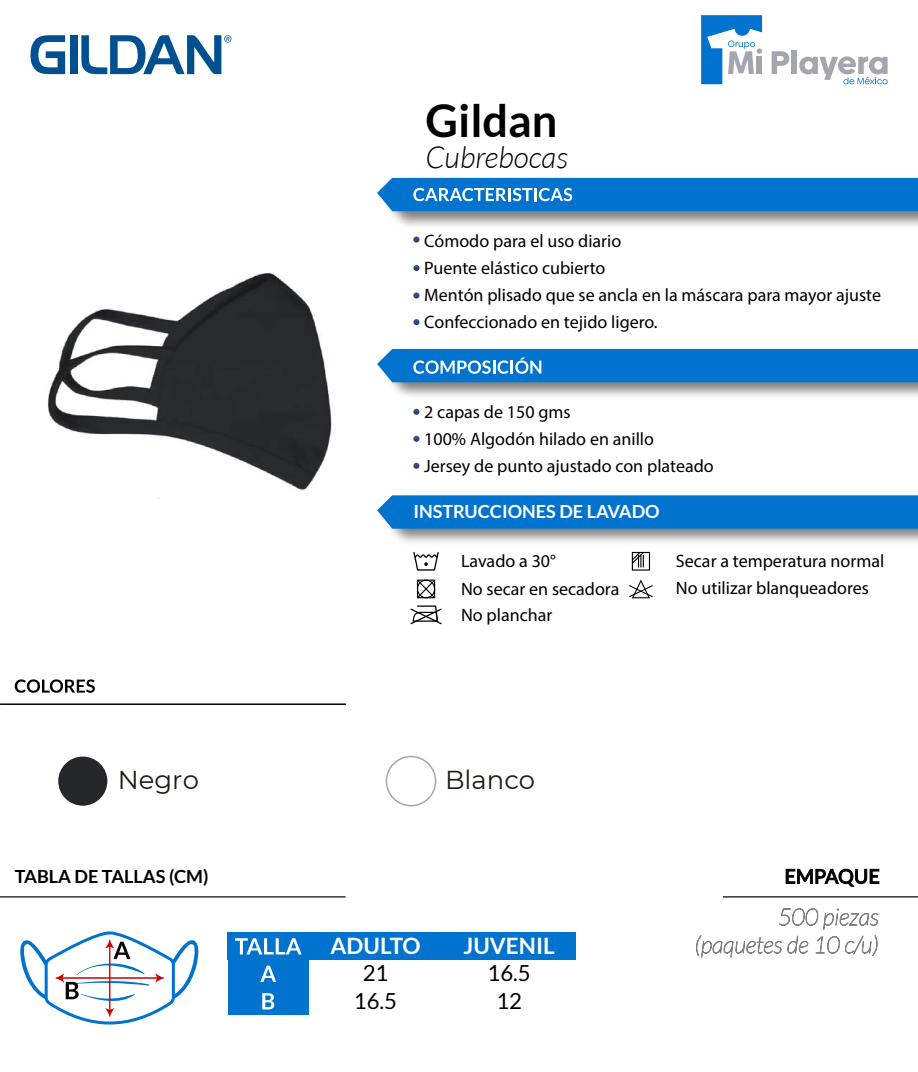
<style>
.page{position:relative;width:918px;height:1072px;background:#fff}
.page>*{position:absolute;margin:0;border:0;box-sizing:border-box;transform-origin:0 0}
.t1{font:700 45.15px "Lato";color:#000}
.t2{font:italic 300 30.15px "Lato";color:#000}
.t3{font:25.95px "Montserrat";color:#211915}
.t4{font:700 22.65px "Lato";color:#fff}
.t5{font:22.2px/27.5px "Lato";color:#000;text-align:center}
.t6{font:700 18.15px "Lato";color:#fff}
.t7{font:700 18.15px "Lato";color:#000}
.t8{font:18px/27px "Myriad Pro";color:#000}
</style>
<div class="page">
<svg style="left:31px;top:35px;width:34px;height:39px"></svg>
<div style="left:70px;top:35px;width:8px;height:39px;background:#005090"></div>
<svg style="left:81px;top:35px;width:150px;height:39px"></svg>
<img style="left:47px;top:273px;width:285px;height:226px">
<svg style="left:772px;top:51px;width:17px;height:23px"></svg>
<div style="left:791px;top:50px;width:6px;height:24px;background:#a4a5ae"></div>
<svg style="left:701px;top:15px;width:61px;height:69px"></svg>
<svg style="left:799px;top:56px;width:89px;height:28px"></svg>
<svg style="left:15px;top:679px;width:80px;height:14px"></svg>
<hr style="left:0;top:703px;width:346px;height:2px;background:#000">
<img style="left:390px;top:177px;width:528px;height:49px">
<img style="left:390px;top:382px;width:528px;height:14px">
<img style="left:390px;top:528px;width:528px;height:14px">
<div style="left:377px;top:495px;width:541px;height:33px;background:#0073ce"></div>
<svg style="left:377px;top:178px;width:541px;height:33px;background:#107bd1"></svg>
<svg style="left:377px;top:349px;width:541px;height:33px;background:#0e7ad0"></svg>
<svg style="left:413px;top:409px;width:6px;height:6px"></svg>
<svg style="left:413px;top:436px;width:6px;height:6px"></svg>
<svg style="left:413px;top:463px;width:6px;height:6px"></svg>
<div style="left:58px;top:756px;width:49px;height:49px;background:#242729;border-radius:50%"></div>
<div style="left:386px;top:756px;width:50px;height:50px;border:2px solid #a4a5ae;border-radius:50%"></div>
<hr style="left:723px;top:896px;width:195px;height:1px;background:#000">
<svg style="left:786px;top:868px;width:93px;height:19px"></svg>
<hr style="left:0;top:896px;width:346px;height:1px;background:#000">
<svg style="left:696px;top:908px;width:183px;height:50px"></svg>
<svg style="left:20px;top:931px;width:178px;height:94px"></svg>
<div style="left:228px;top:932px;width:348px;height:28px;background:#0073ce"></div>
<div style="left:228px;top:932px;width:81px;height:83px;background:#0073ce"></div>
<svg style="left:235px;top:938px;width:67px;height:16px"></svg>
<svg style="left:260px;top:965px;width:16px;height:17px"></svg>
<svg style="left:262px;top:993px;width:12px;height:16px"></svg>
<svg style="left:413px;top:552px;width:26px;height:18px"></svg>
<svg style="left:410px;top:605px;width:32px;height:19px"></svg>
<svg style="left:629px;top:579px;width:24px;height:19px"></svg>
<svg style="left:417px;top:579px;width:18px;height:19px"></svg>
<svg style="left:632px;top:552px;width:18px;height:18px"></svg>
<svg style="left:413px;top:236px;width:7px;height:6px"></svg>
<svg style="left:413px;top:265px;width:7px;height:6px"></svg>
<svg style="left:413px;top:292px;width:7px;height:6px"></svg>
<svg style="left:413px;top:319px;width:7px;height:6px"></svg>
<h1 class="t1" style="left:425px;top:95px;width:134px">Gildan</h1>
<h2 class="t2" style="left:425px;top:141px;width:144px">Cubrebocas</h2>
<p class="t8" style="left:424px;top:227px;width:458px">Cómodo para el uso diario<br>Puente elástico cubierto<br>Mentón plisado que se ancla en la máscara para mayor ajuste Confeccionado en tejido ligero.</p>
<p class="t8" style="left:424px;top:398px;width:291px">2 capas de 150 gms<br>100% Algodón hilado en anillo<br>Jersey de punto ajustado con plateado</p>
<p class="t6" style="left:413px;top:501px;width:248px">INSTRUCCIONES DE LAVADO</p>
<p class="t8" style="left:461px;top:547px;width:160px">Lavado a 30°<br>No secar en secadora</p>
<p class="t8" style="left:461px;top:601px;width:93px">No planchar</p>
<p class="t8" style="left:676px;top:547px;width:210px">Secar a temperatura normal</p>
<p class="t8" style="left:676px;top:574px;width:194px">No utilizar blanqueadores</p>
<h3 class="t3" style="left:118px;top:761px;width:83px">Negro</h3>
<h3 class="t3" style="left:445px;top:761px;width:92px">Blanco</h3>
<p class="t7" style="left:15px;top:866px;width:195px">TABLA DE TALLAS (CM)</p>
<p class="t4" style="left:331px;top:933px;width:91px">ADULTO</p>
<p class="t5" style="left:354px;top:959px;width:45px">21<br>16.5</p>
<p class="t4" style="left:464px;top:933px;width:93px">JUVENIL</p>
<p class="t5" style="left:488px;top:959px;width:45px">16.5<br>12</p>
</div>
